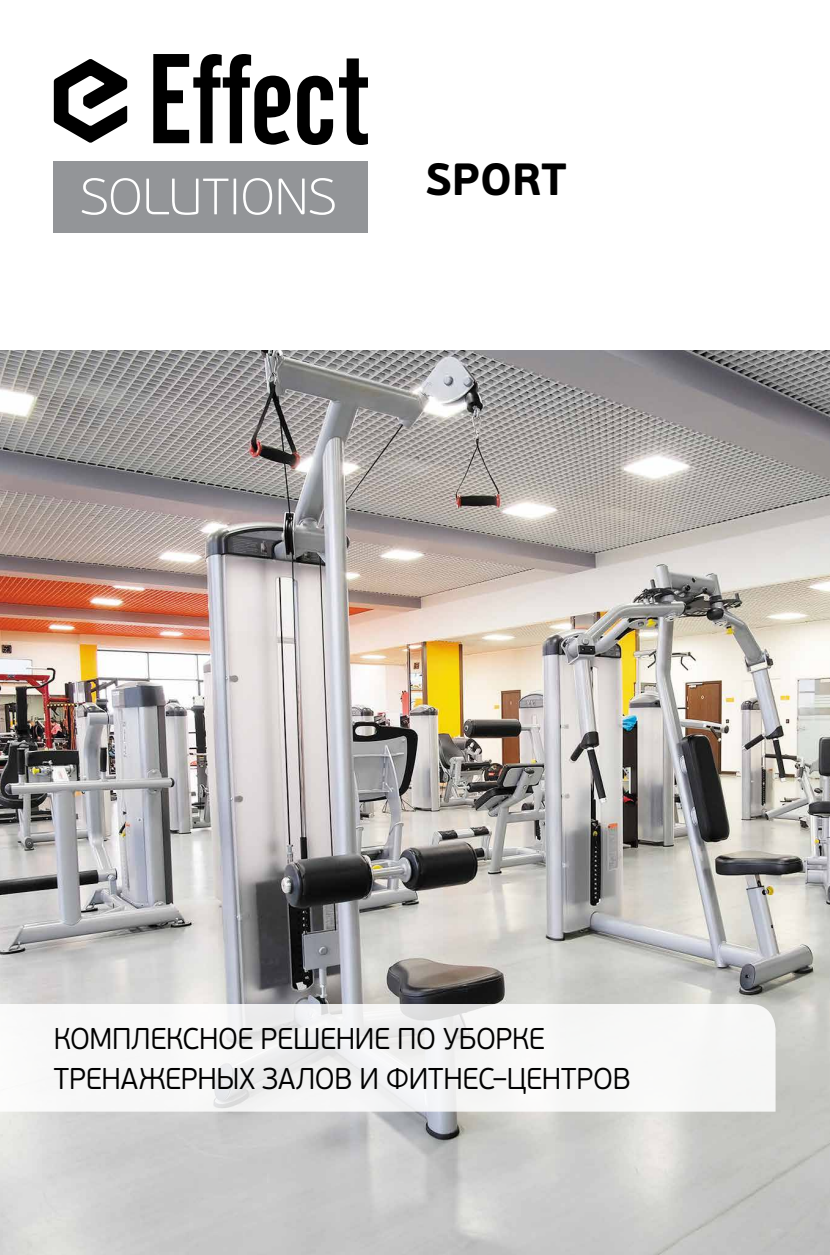
<style>
.page{position:relative;width:830px;height:1255px;background:#fff}
.page>*{position:absolute;margin:0;border:0;box-sizing:border-box;transform-origin:0 0}
.t1{font:100 51px "PF Beau Sans Pro";letter-spacing:-.005em;color:#fff}
.t2{font:700 45px "PF Beau Sans Pro";letter-spacing:.005em;color:#000}
.t3{font:300 30px/40.5px "PF Beau Sans Pro";letter-spacing:-.015em;color:#000;scale:.95 1}
</style>
<div class="page">
<img style="left:0;top:350px;width:829px;height:904px">
<svg style="left:0;top:1003px;width:775px;height:108px"></svg>
<svg style="left:54px;top:59px;width:73px;height:84px"></svg>
<svg style="left:153px;top:54px;width:137px;height:91px"></svg>
<svg style="left:297px;top:76px;width:36px;height:69px"></svg>
<svg style="left:339px;top:58px;width:29px;height:87px"></svg>
<div style="left:54px;top:161px;width:314px;height:71px;background:#939598"></div>
<h1 class="t1" style="left:80px;top:169px;width:257px">SOLUTIONS</h1>
<h2 class="t2" style="left:425px;top:152px;width:142px">SPORT</h2>
<p class="t3" style="left:54px;top:1018px;width:608px">КОМПЛЕКСНОЕ РЕШЕНИЕ ПО УБОРКЕ<br>ТРЕНАЖЕРНЫХ ЗАЛОВ И ФИТНЕС–ЦЕНТРОВ</p>
</div>
